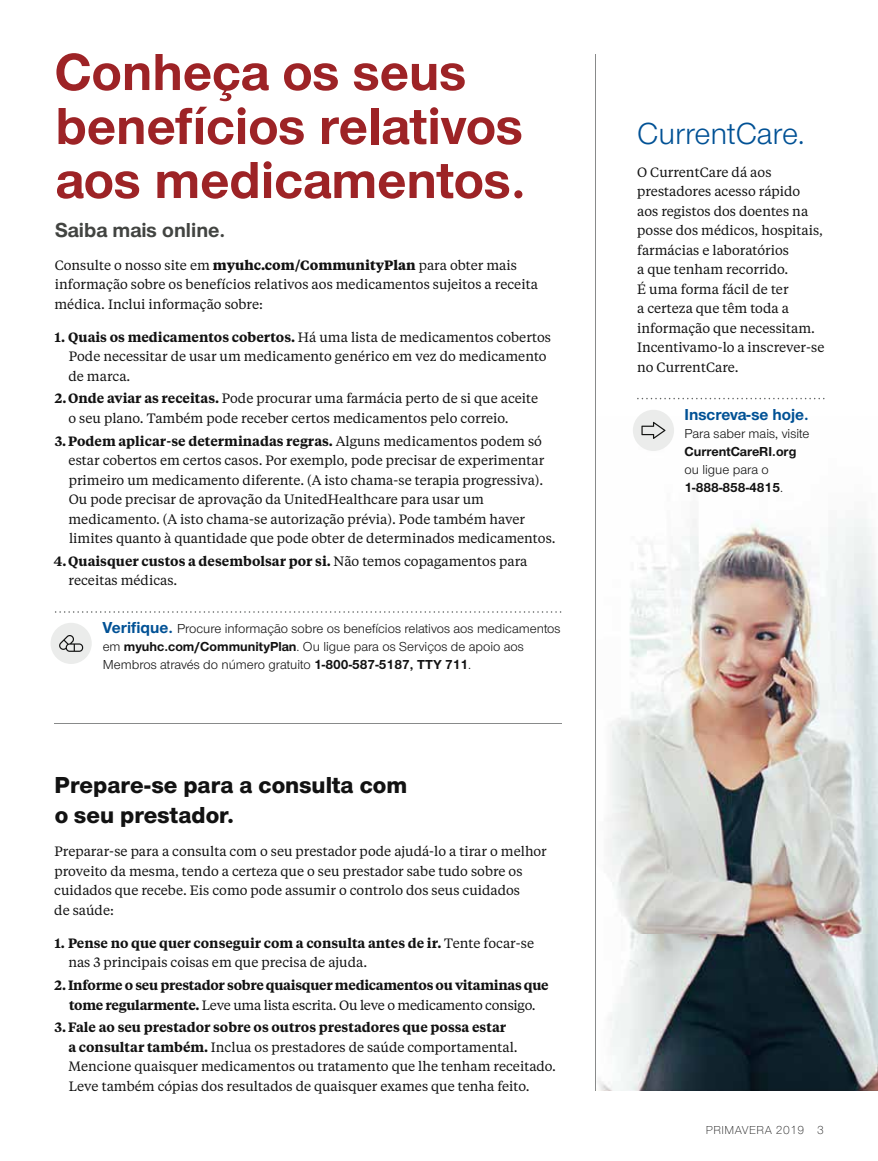
<style>
.page{position:relative;width:878px;height:1161px;background:#fff}
.page>*{position:absolute;margin:0;border:0;box-sizing:border-box;transform-origin:0 0}
.t1{font:700 54px/54px "UHC Sans";color:#9d2326}
.t2{font:31.5px "UHC Sans";color:#005195}
.t3{font:800 24px/30px "UHC Sans";color:#121212}
.t4{font:700 21px "UHC Sans";color:#424441}
.t5{font:700 16.5px "UHC Sans";color:#005195}
.t6{font:13.5px/19.5px "UHC Serif Text";color:#121212}
.t7{font:13.5px/18px "UHC Sans";color:#121212}
.t8{font:600 13.5px/19.5px "UHC Serif Text";letter-spacing:-.02em;color:#121212;text-align:center}
.t9{font:700 13.5px/18px "UHC Sans";color:#121212}
.t10{font:300 12px "UHC Sans";letter-spacing:.04em;color:#121212}
.s1{font-weight:700}
.s2{font-weight:600}
.s3{font-weight:700;font-size:16.5px;color:#005195}
.s4{font-weight:400}
</style>
<div class="page">
<img style="left:598px;top:416px;width:280px;height:675px">
<svg style="left:55px;top:611px;width:506px;height:2px"></svg>
<div style="left:51px;top:623px;width:41px;height:41px;background:#ebeceb;border-radius:50%"></div>
<svg style="left:59px;top:635px;width:24px;height:17px"></svg>
<hr style="left:54px;top:723px;width:507px;height:1px;background:#888a8a">
<hr style="left:595px;top:54px;width:1px;height:1037px;background:#888a8a">
<svg style="left:637px;top:398px;width:187px;height:1px"></svg>
<div style="left:633px;top:410px;width:41px;height:41px;background:#ebeceb;border-radius:50%"></div>
<svg style="left:641px;top:422px;width:24px;height:17px"></svg>
<h1 class="t1" style="left:55px;top:43px;width:473px">Conheça os seus benefícios relativos aos medicamentos.</h1>
<h3 class="t4" style="left:55px;top:216px;width:172px">Saiba mais online.</h3>
<p class="t6" style="left:54px;top:255px;width:485px">Consulte o nosso site em <span class="s1">myuhc.com/CommunityPlan</span> para obter mais informação sobre os benefícios relativos aos medicamentos sujeitos a receita médica. Inclui informação sobre:</p>
<p class="t6" style="left:68px;top:327px;width:484px;text-indent:-14px"><span class="s2">1. Quais os medicamentos cobertos.</span> Há uma lista de medicamentos cobertos<br>Pode necessitar de usar um medicamento genérico em vez do medicamento de marca.</p>
<p class="t6" style="left:68px;top:388px;width:471px;text-indent:-14px"><span class="s2">2. Onde aviar as receitas.</span> Pode procurar uma farmácia perto de si que aceite o seu plano. Também pode receber certos medicamentos pelo correio.</p>
<p class="t6" style="left:68px;top:431px;width:488px;text-indent:-14px"><span class="s2">3. Podem aplicar-se determinadas regras.</span> Alguns medicamentos podem só estar cobertos em certos casos. Por exemplo, pode precisar de experimentar primeiro um medicamento diferente. (A isto chama-se terapia progressiva).<br>Ou pode precisar de aprovação da UnitedHealthcare para usar um medicamento. (A isto chama-se autorização prévia). Pode também haver limites quanto à quantidade que pode obter de determinados medicamentos.</p>
<p class="t6" style="left:68px;top:551px;width:460px;text-indent:-15px"><span class="s2">4. Quaisquer custos a desembolsar por si.</span> Não temos copagamentos para receitas médicas.</p>
<p class="t7" style="left:103px;top:619px;width:459px"><span class="s3">Verifique.</span> Procure informação sobre os benefícios relativos aos medicamentos em <span class="s1">myuhc.com/CommunityPlan</span>. Ou ligue para os Serviços de apoio aos<br>Membros através do número gratuito <span class="s1">1-800-587-5187, TTY 711</span>.</p>
<h3 class="t3" style="left:55px;top:770px;width:354px">Prepare-se para a consulta com o seu prestador.</h3>
<p class="t6" style="left:54px;top:841px;width:494px">Preparar-se para a consulta com o seu prestador pode ajudá-lo a tirar o melhor proveito da mesma, tendo a certeza que o seu prestador sabe tudo sobre os cuidados que recebe. Eis como pode assumir o controlo dos seus cuidados<br>de saúde:</p>
<p class="t6" style="left:68px;top:933px;width:467px;text-indent:-14px"><span class="s2">1. Pense no que quer conseguir com a consulta antes de ir.</span> Tente focar-se nas 3 principais coisas em que precisa de ajuda.</p>
<p class="t8" style="left:55px;top:975px;width:495px">2. Informe o seu prestador sobre quaisquer medicamentos ou vitaminas que tome regularmente. <span class="s4">Leve uma lista escrita. Ou leve o medicamento consigo.</span></p>
<p class="t6" style="left:68px;top:1017px;width:489px;text-indent:-14px"><span class="s2">3. Fale ao seu prestador sobre os outros prestadores que possa estar<br>a consultar também.</span> Inclua os prestadores de saúde comportamental.<br>Mencione quaisquer medicamentos ou tratamento que lhe tenham receitado.<br>Leve também cópias dos resultados de quaisquer exames que tenha feito.</p>
<h2 class="t2" style="left:637px;top:113px;width:169px">CurrentCare.</h2>
<p class="t6" style="left:637px;top:161px;width:189px">O CurrentCare dá aos prestadores acesso rápido aos registos dos doentes na posse dos médicos, hospitais, farmácias e laboratórios<br>a que tenham recorrido.<br>É uma forma fácil de ter<br>a certeza que têm toda a informação que necessitam.<br>Incentivamo-lo a inscrever-se no CurrentCare.</p>
<p class="t5" style="left:684px;top:403px;width:126px">Inscreva-se hoje.</p>
<p class="t7" style="left:684px;top:424px;width:126px">Para saber mais, visite</p>
<p class="t9" style="left:684px;top:442px;width:113px">CurrentCareRI.org</p>
<p class="t9" style="left:684px;top:460px;width:100px"><span class="s4">ou ligue para o<br></span>1-888-858-4815<span class="s4">.</span></p>
<p class="t10" style="left:706px;top:1122px;width:119px">PRIMAVERA 2019 3</p>
</div>
